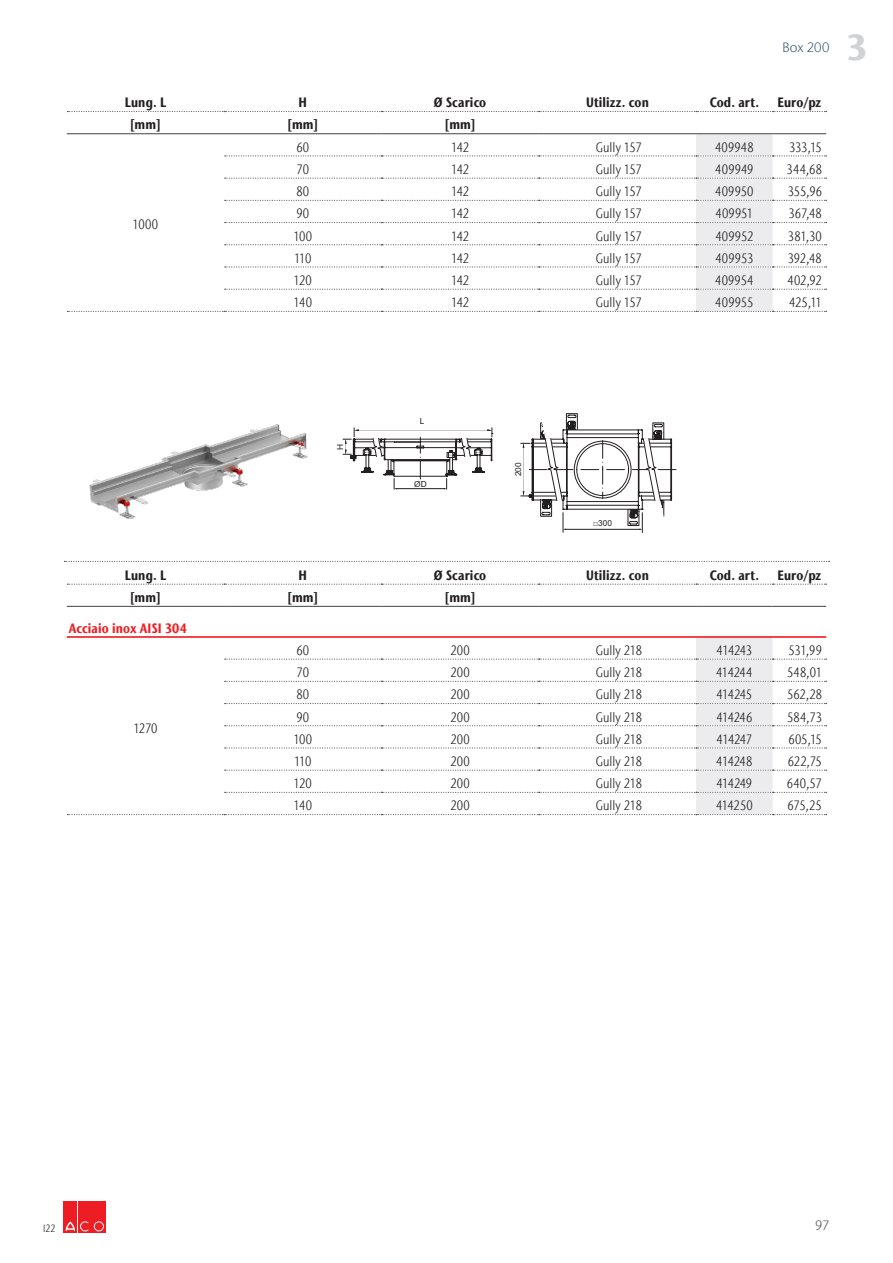
<style>
.page{position:relative;width:893px;height:1263px;background:#fff}
.page>*{position:absolute;margin:0;border:0;box-sizing:border-box;transform-origin:0 0}
.t1{font:700 36px "Stone Sans IIITC Com";color:#d1d2d4}
.testoTabella_C_it{font:300 condensed 13.5px "Stone Sans IIITC Com";color:#231f20}
.testataTabella_C_it{font:700 condensed 13.5px "Stone Sans IIITC Com";letter-spacing:.01em;color:#231f20}
.codice_it{font:300 condensed 13.5px "Stone Sans IIITC Com";letter-spacing:-.015em;color:#231f20}
.testoTabella_R_it{font:300 condensed 13.5px "Stone Sans IIITC Com";letter-spacing:-.005em;color:#231f20}
.raggruppamento_it{font:700 condensed 13.5px "Stone Sans IIITC Com";letter-spacing:.01em;color:#ee1d23}
.t2{font:300 13.5px "Stone Sans IIITC Com";letter-spacing:.01em;color:#335875}
.t3{font:300 13.5px "Stone Sans IIITC Com";color:#57585a}
.t4{font:300 condensed 10.5px "Stone Sans IIITC Com";color:#231f20}
.t5{font:8.4px "Arial";color:#231f20}
</style>
<div class="page">
<div style="left:64px;top:1201px;width:13px;height:32px;background:#ee1d23"></div>
<div style="left:78px;top:1201px;width:13px;height:32px;background:#ee1d23"></div>
<svg style="left:65px;top:1221px;width:24px;height:11px"></svg>
<div style="left:92px;top:1201px;width:13px;height:32px;background:#ee1d23"></div>
<svg style="left:93px;top:1221px;width:11px;height:11px"></svg>
<div style="left:93px;top:1221px;width:12px;height:11px;border:1px solid #ee1d23;border-radius:50%"></div>
<div style="left:95px;top:1223px;width:7px;height:7px;background:#ee1d23;border-radius:50%"></div>
<div style="left:95px;top:1223px;width:7px;height:7px;border:1px solid #ee1d23;border-radius:50%"></div>
<svg style="left:67px;top:111px;width:760px;height:1px"></svg>
<svg style="left:67px;top:134px;width:760px;height:178px"></svg>
<hr style="left:67px;top:133px;width:157px;height:1px;background:#57585a">
<hr style="left:224px;top:133px;width:157px;height:1px;background:#57585a">
<hr style="left:381px;top:133px;width:158px;height:1px;background:#57585a">
<hr style="left:539px;top:133px;width:157px;height:1px;background:#57585a">
<hr style="left:696px;top:133px;width:77px;height:1px;background:#57585a">
<hr style="left:773px;top:133px;width:53px;height:1px;background:#57585a">
<svg style="left:64px;top:561px;width:766px;height:1px"></svg>
<img style="left:89px;top:424px;width:219px;height:95px">
<svg style="left:521px;top:413px;width:155px;height:119px"></svg>
<svg style="left:343px;top:428px;width:150px;height:61px"></svg>
<svg style="left:67px;top:584px;width:760px;height:1px"></svg>
<svg style="left:67px;top:637px;width:760px;height:178px"></svg>
<hr style="left:67px;top:606px;width:157px;height:1px;background:#57585a">
<hr style="left:224px;top:606px;width:157px;height:1px;background:#57585a">
<hr style="left:381px;top:606px;width:158px;height:1px;background:#57585a">
<hr style="left:539px;top:606px;width:157px;height:1px;background:#57585a">
<hr style="left:696px;top:606px;width:77px;height:1px;background:#57585a">
<hr style="left:773px;top:606px;width:53px;height:1px;background:#57585a">
<hr style="left:67px;top:636px;width:759px;height:2px;background:#ee1d23">
<p class="t2" style="left:782px;top:39px;width:49px">Box 200</p>
<p class="testataTabella_C_it" style="left:125px;top:94px;width:43px">Lung. L</p>
<p class="testataTabella_C_it" style="left:298px;top:94px;width:10px">H</p>
<p class="testataTabella_C_it" style="left:434px;top:94px;width:54px">Ø Scarico</p>
<p class="testataTabella_C_it" style="left:586px;top:94px;width:64px">Utilizz. con</p>
<p class="testataTabella_C_it" style="left:710px;top:94px;width:51px">Cod. art.</p>
<p class="testataTabella_C_it" style="left:777px;top:94px;width:45px">Euro/pz</p>
<p class="testataTabella_C_it" style="left:130px;top:116px;width:33px">[mm]</p>
<p class="testataTabella_C_it" style="left:287px;top:116px;width:33px">[mm]</p>
<p class="testataTabella_C_it" style="left:444px;top:116px;width:33px">[mm]</p>
<p class="testoTabella_C_it" style="left:133px;top:216px;width:27px">1000</p>
<p class="testoTabella_C_it" style="left:296px;top:139px;width:14px">60</p>
<p class="testoTabella_C_it" style="left:451px;top:139px;width:20px">142</p>
<p class="testoTabella_C_it" style="left:596px;top:139px;width:48px">Gully 157</p>
<p class="codice_it" style="left:715px;top:139px;width:40px">409948</p>
<p class="testoTabella_R_it" style="left:789px;top:139px;width:34px">333,15</p>
<p class="testoTabella_C_it" style="left:297px;top:161px;width:14px">70</p>
<p class="testoTabella_C_it" style="left:451px;top:161px;width:20px">142</p>
<p class="testoTabella_C_it" style="left:596px;top:161px;width:48px">Gully 157</p>
<p class="codice_it" style="left:715px;top:161px;width:40px">409949</p>
<p class="testoTabella_R_it" style="left:786px;top:161px;width:37px">344,68</p>
<p class="testoTabella_C_it" style="left:296px;top:183px;width:14px">80</p>
<p class="testoTabella_C_it" style="left:451px;top:183px;width:20px">142</p>
<p class="testoTabella_C_it" style="left:596px;top:183px;width:48px">Gully 157</p>
<p class="codice_it" style="left:715px;top:183px;width:40px">409950</p>
<p class="testoTabella_R_it" style="left:788px;top:183px;width:36px">355,96</p>
<p class="testoTabella_C_it" style="left:296px;top:205px;width:14px">90</p>
<p class="testoTabella_C_it" style="left:451px;top:205px;width:20px">142</p>
<p class="testoTabella_C_it" style="left:596px;top:205px;width:48px">Gully 157</p>
<p class="codice_it" style="left:715px;top:205px;width:39px">409951</p>
<p class="testoTabella_R_it" style="left:789px;top:205px;width:35px">367,48</p>
<p class="testoTabella_C_it" style="left:293px;top:228px;width:20px">100</p>
<p class="testoTabella_C_it" style="left:451px;top:228px;width:20px">142</p>
<p class="testoTabella_C_it" style="left:596px;top:228px;width:48px">Gully 157</p>
<p class="codice_it" style="left:715px;top:228px;width:40px">409952</p>
<p class="testoTabella_R_it" style="left:788px;top:228px;width:36px">381,30</p>
<p class="testoTabella_C_it" style="left:294px;top:250px;width:19px">110</p>
<p class="testoTabella_C_it" style="left:451px;top:250px;width:20px">142</p>
<p class="testoTabella_C_it" style="left:596px;top:250px;width:48px">Gully 157</p>
<p class="codice_it" style="left:715px;top:250px;width:40px">409953</p>
<p class="testoTabella_R_it" style="left:788px;top:250px;width:36px">392,48</p>
<p class="testoTabella_C_it" style="left:294px;top:272px;width:20px">120</p>
<p class="testoTabella_C_it" style="left:451px;top:272px;width:20px">142</p>
<p class="testoTabella_C_it" style="left:596px;top:272px;width:48px">Gully 157</p>
<p class="codice_it" style="left:715px;top:272px;width:40px">409954</p>
<p class="testoTabella_R_it" style="left:787px;top:272px;width:36px">402,92</p>
<p class="testoTabella_C_it" style="left:293px;top:294px;width:20px">140</p>
<p class="testoTabella_C_it" style="left:451px;top:294px;width:20px">142</p>
<p class="testoTabella_C_it" style="left:596px;top:294px;width:48px">Gully 157</p>
<p class="codice_it" style="left:715px;top:294px;width:40px">409955</p>
<p class="testoTabella_R_it" style="left:789px;top:294px;width:34px">425,11</p>
<h1 class="t1" style="left:845px;top:24px;width:24px">3</h1>
<p class="t5" style="left:335px;top:450px;width:8px;rotate:-90deg">H</p>
<p class="t5" style="left:420px;top:416px;width:6px">L</p>
<p class="t5" style="left:414px;top:478px;width:14px">ØD</p>
<p class="t5" style="left:513px;top:476px;width:15px;rotate:-90deg">200</p>
<p class="t5" style="left:593px;top:518px;width:20px">□300</p>
<p class="testataTabella_C_it" style="left:125px;top:567px;width:43px">Lung. L</p>
<p class="testataTabella_C_it" style="left:298px;top:567px;width:10px">H</p>
<p class="testataTabella_C_it" style="left:434px;top:567px;width:54px">Ø Scarico</p>
<p class="testataTabella_C_it" style="left:586px;top:567px;width:64px">Utilizz. con</p>
<p class="testataTabella_C_it" style="left:710px;top:567px;width:51px">Cod. art.</p>
<p class="testataTabella_C_it" style="left:777px;top:567px;width:45px">Euro/pz</p>
<p class="testataTabella_C_it" style="left:130px;top:589px;width:33px">[mm]</p>
<p class="testataTabella_C_it" style="left:287px;top:589px;width:33px">[mm]</p>
<p class="testataTabella_C_it" style="left:444px;top:589px;width:33px">[mm]</p>
<p class="raggruppamento_it" style="left:69px;top:619px;width:119px">Acciaio inox AISI 304</p>
<p class="testoTabella_C_it" style="left:133px;top:720px;width:26px">1270</p>
<p class="testoTabella_C_it" style="left:296px;top:642px;width:14px">60</p>
<p class="testoTabella_C_it" style="left:450px;top:642px;width:21px">200</p>
<p class="testoTabella_C_it" style="left:596px;top:642px;width:48px">Gully 218</p>
<p class="codice_it" style="left:717px;top:642px;width:37px">414243</p>
<p class="testoTabella_R_it" style="left:788px;top:642px;width:35px">531,99</p>
<p class="testoTabella_C_it" style="left:297px;top:664px;width:14px">70</p>
<p class="testoTabella_C_it" style="left:450px;top:664px;width:21px">200</p>
<p class="testoTabella_C_it" style="left:596px;top:664px;width:48px">Gully 218</p>
<p class="codice_it" style="left:716px;top:664px;width:38px">414244</p>
<p class="testoTabella_R_it" style="left:787px;top:664px;width:36px">548,01</p>
<p class="testoTabella_C_it" style="left:296px;top:686px;width:14px">80</p>
<p class="testoTabella_C_it" style="left:450px;top:686px;width:21px">200</p>
<p class="testoTabella_C_it" style="left:596px;top:686px;width:48px">Gully 218</p>
<p class="codice_it" style="left:716px;top:686px;width:37px">414245</p>
<p class="testoTabella_R_it" style="left:787px;top:686px;width:36px">562,28</p>
<p class="testoTabella_C_it" style="left:296px;top:709px;width:14px">90</p>
<p class="testoTabella_C_it" style="left:450px;top:709px;width:21px">200</p>
<p class="testoTabella_C_it" style="left:596px;top:709px;width:48px">Gully 218</p>
<p class="codice_it" style="left:716px;top:709px;width:38px">414246</p>
<p class="testoTabella_R_it" style="left:787px;top:709px;width:36px">584,73</p>
<p class="testoTabella_C_it" style="left:293px;top:731px;width:20px">100</p>
<p class="testoTabella_C_it" style="left:450px;top:731px;width:21px">200</p>
<p class="testoTabella_C_it" style="left:596px;top:731px;width:48px">Gully 218</p>
<p class="codice_it" style="left:717px;top:731px;width:37px">414247</p>
<p class="testoTabella_R_it" style="left:788px;top:731px;width:35px">605,15</p>
<p class="testoTabella_C_it" style="left:294px;top:753px;width:19px">110</p>
<p class="testoTabella_C_it" style="left:450px;top:753px;width:21px">200</p>
<p class="testoTabella_C_it" style="left:596px;top:753px;width:48px">Gully 218</p>
<p class="codice_it" style="left:716px;top:753px;width:38px">414248</p>
<p class="testoTabella_R_it" style="left:788px;top:753px;width:36px">622,75</p>
<p class="testoTabella_C_it" style="left:294px;top:775px;width:20px">120</p>
<p class="testoTabella_C_it" style="left:450px;top:775px;width:21px">200</p>
<p class="testoTabella_C_it" style="left:596px;top:775px;width:48px">Gully 218</p>
<p class="codice_it" style="left:716px;top:775px;width:37px">414249</p>
<p class="testoTabella_R_it" style="left:787px;top:775px;width:37px">640,57</p>
<p class="testoTabella_C_it" style="left:293px;top:797px;width:20px">140</p>
<p class="testoTabella_C_it" style="left:450px;top:797px;width:21px">200</p>
<p class="testoTabella_C_it" style="left:596px;top:797px;width:48px">Gully 218</p>
<p class="codice_it" style="left:716px;top:797px;width:38px">414250</p>
<p class="testoTabella_R_it" style="left:787px;top:797px;width:36px">675,25</p>
<p class="t4" style="left:43px;top:1221px;width:14px">I22</p>
<p class="t3" style="left:815px;top:1217px;width:16px">97</p>
</div>
